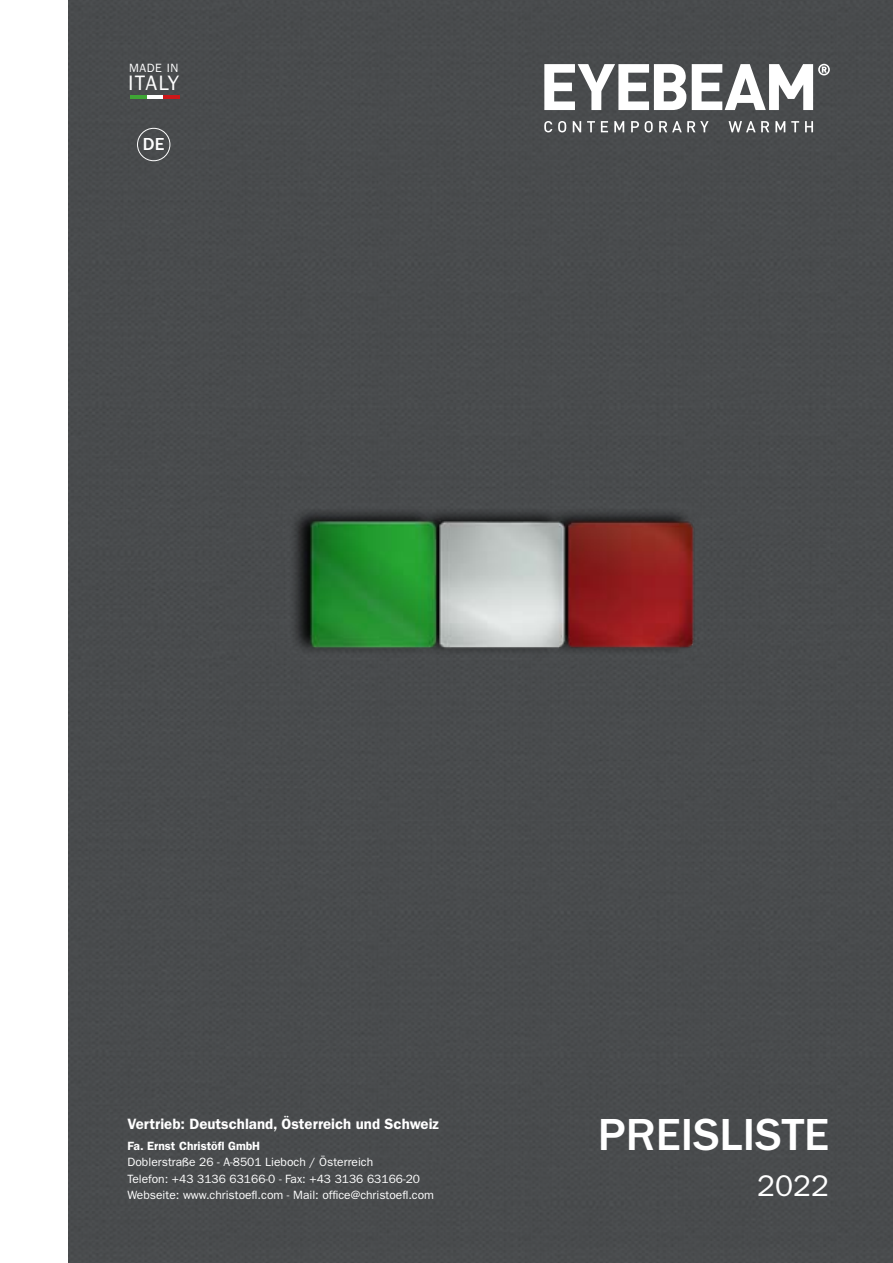
<style>
.page{position:relative;width:893px;height:1263px;background:#fff}
.page>*{position:absolute;margin:0;border:0;box-sizing:border-box;transform-origin:0 0}
.t1{font:500 46.5px "ITC Franklin Gothic Std";color:#fff}
.t2{font:30px "ITC Franklin Gothic Std";color:#fff}
.t3{font:21px "ITC Franklin Gothic Std";letter-spacing:.03em;color:#fff}
.t4{font:500 18px "ITC Franklin Gothic Std";color:#fff}
.t5{font:600 15px "ITC Franklin Gothic Std";color:#fff}
.t6{font:12px/16.5px "ITC Franklin Gothic Std";color:#fff}
.t7{font:600 12px "ITC Franklin Gothic Std";color:#fff}
</style>
<div class="page">
<div style="left:68px;top:0;width:825px;height:1247px;background:#494b4d"></div>
<svg style="left:544px;top:121px;width:269px;height:11px;background:#797b7c"></svg>
<svg style="left:544px;top:64px;width:142px;height:46px"></svg>
<svg style="left:692px;top:64px;width:138px;height:46px"></svg>
<hr style="left:146px;top:95px;width:17px;height:4px;background:#fff">
<hr style="left:163px;top:95px;width:16px;height:4px;background:#cd1719">
<hr style="left:130px;top:95px;width:16px;height:4px;background:#3fa535">
<div style="left:137px;top:128px;width:33px;height:33px;border:1px solid #fff;border-radius:50%"></div>
<p class="t6" style="left:129px;top:60px;width:51px">MADE IN</p>
<h3 class="t3" style="left:128px;top:71px;width:53px">ITALY</h3>
<h3 class="t4" style="left:143px;top:134px;width:23px">DE</h3>
<p class="t5" style="left:128px;top:1115px;width:313px">Vertrieb: Deutschland, Österreich und Schweiz</p>
<p class="t7" style="left:128px;top:1138px;width:134px">Fa. Ernst Christöfl GmbH</p>
<p class="t6" style="left:128px;top:1154px;width:308px">Doblerstraße 26 - A-8501 Lieboch / Österreich<br>Telefon: +43 3136 63166-0 - Fax: +43 3136 63166-20<br>Webseite: www.christoefl.com - Mail: office@christoefl.com</p>
<h1 class="t1" style="left:598px;top:1109px;width:233px">PREISLISTE</h1>
<h2 class="t2" style="left:757px;top:1169px;width:73px">2022</h2>
</div>
